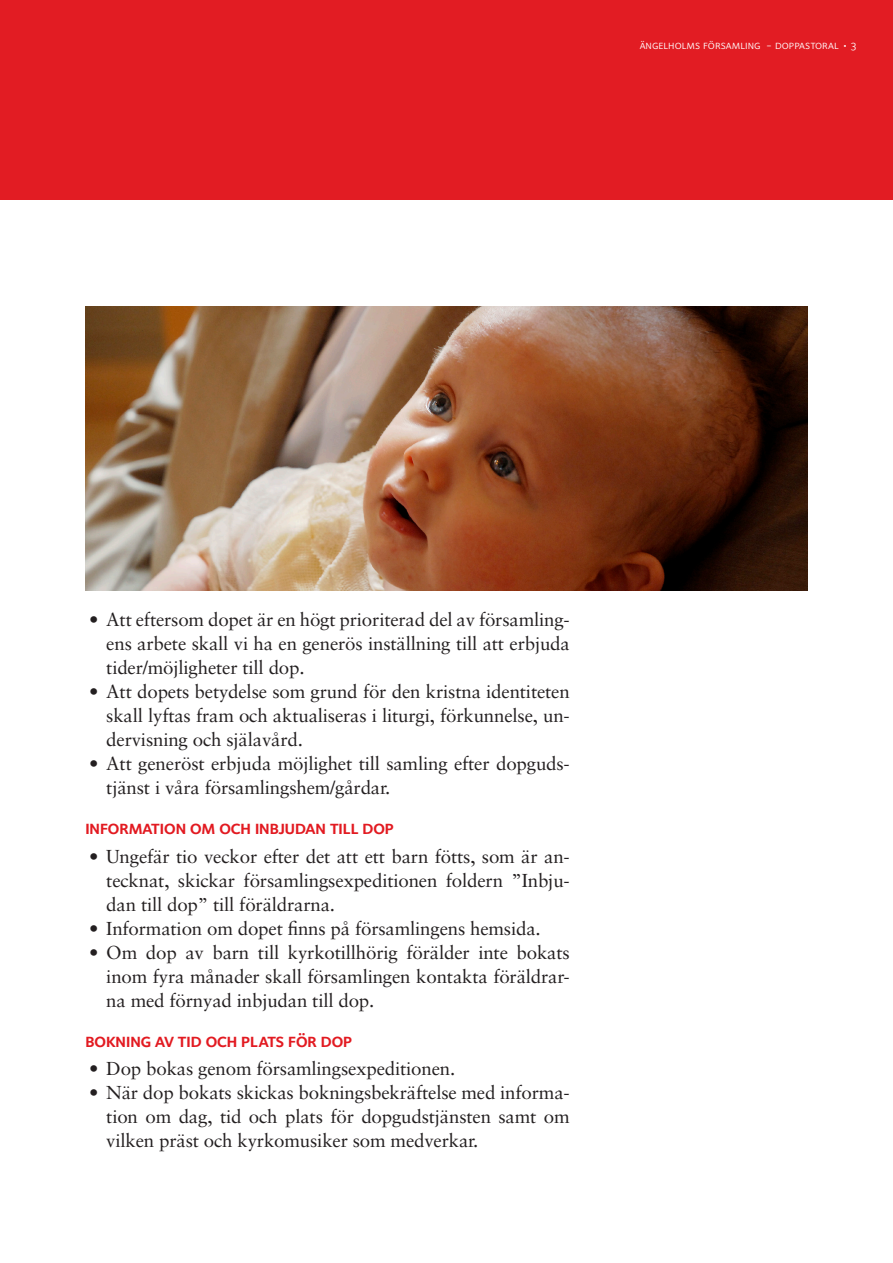
<style>
.page{position:relative;width:893px;height:1263px;background:#fff}
.page>*{position:absolute;margin:0;border:0;box-sizing:border-box;transform-origin:0 0}
.Underrubriker{font:19.5px "Foundry Sterling Demi Expert";letter-spacing:-.035em;color:#e21a21}
.Styckeformat__1{font:18.75px/24px "Sabon CE";letter-spacing:-.01em;color:#231f20;text-align:justify}
.t1{font:12px "Foundry Sterling Book Expert";color:#fff}
</style>
<div class="page">
<div style="left:0;top:0;width:893px;height:200px;background:#e21a21"></div>
<img style="left:85px;top:306px;width:723px;height:284px">
<p class="t1" style="left:640px;top:38px;width:218px">ängelholms församling - doppastoral • 3</p>
<p class="Styckeformat__1" style="left:106px;top:607px;width:465px;text-indent:-17px">• Att eftersom dopet är en högt prioriterad del av församling&shy;ens arbete skall vi ha en generös inställning till att erbjuda tider/möjligheter till dop.</p>
<p class="Styckeformat__1" style="left:106px;top:679px;width:465px;text-indent:-17px">• Att dopets betydelse som grund för den kristna identiteten skall lyftas fram och aktualiseras i liturgi, förkunnelse, un&shy;dervisning och själavård.</p>
<p class="Styckeformat__1" style="left:106px;top:751px;width:465px;text-indent:-17px">• Att generöst erbjuda möjlighet till samling efter dopguds&shy;tjänst i våra församlingshem/gårdar.</p>
<p class="Underrubriker" style="left:85px;top:816px;width:311px">information om och inbjudan till dop</p>
<p class="Styckeformat__1" style="left:106px;top:844px;width:465px;text-indent:-17px">• Ungefär tio veckor efter det att ett barn fötts, som är an&shy;tecknat, skickar församlingsexpeditionen foldern ”Inbju&shy;dan till dop” till föräldrarna.</p>
<p class="Styckeformat__1" style="left:89px;top:916px;width:453px">• Information om dopet finns på församlingens hemsida.</p>
<p class="Styckeformat__1" style="left:106px;top:940px;width:465px;text-indent:-17px">• Om dop av barn till kyrkotillhörig förälder inte bokats inom fyra månader skall församlingen kontakta föräldrar&shy;na med förnyad inbjudan till dop.</p>
<p class="Underrubriker" style="left:85px;top:1028px;width:269px">bokning av tid och plats för dop</p>
<p class="Styckeformat__1" style="left:89px;top:1056px;width:368px">• Dop bokas genom församlingsexpeditionen.</p>
<p class="Styckeformat__1" style="left:106px;top:1080px;width:465px;text-indent:-17px">• När dop bokats skickas bokningsbekräftelse med informa&shy;tion om dag, tid och plats för dopgudstjänsten samt om vilken präst och kyrkomusiker som medverkar.</p>
</div>
